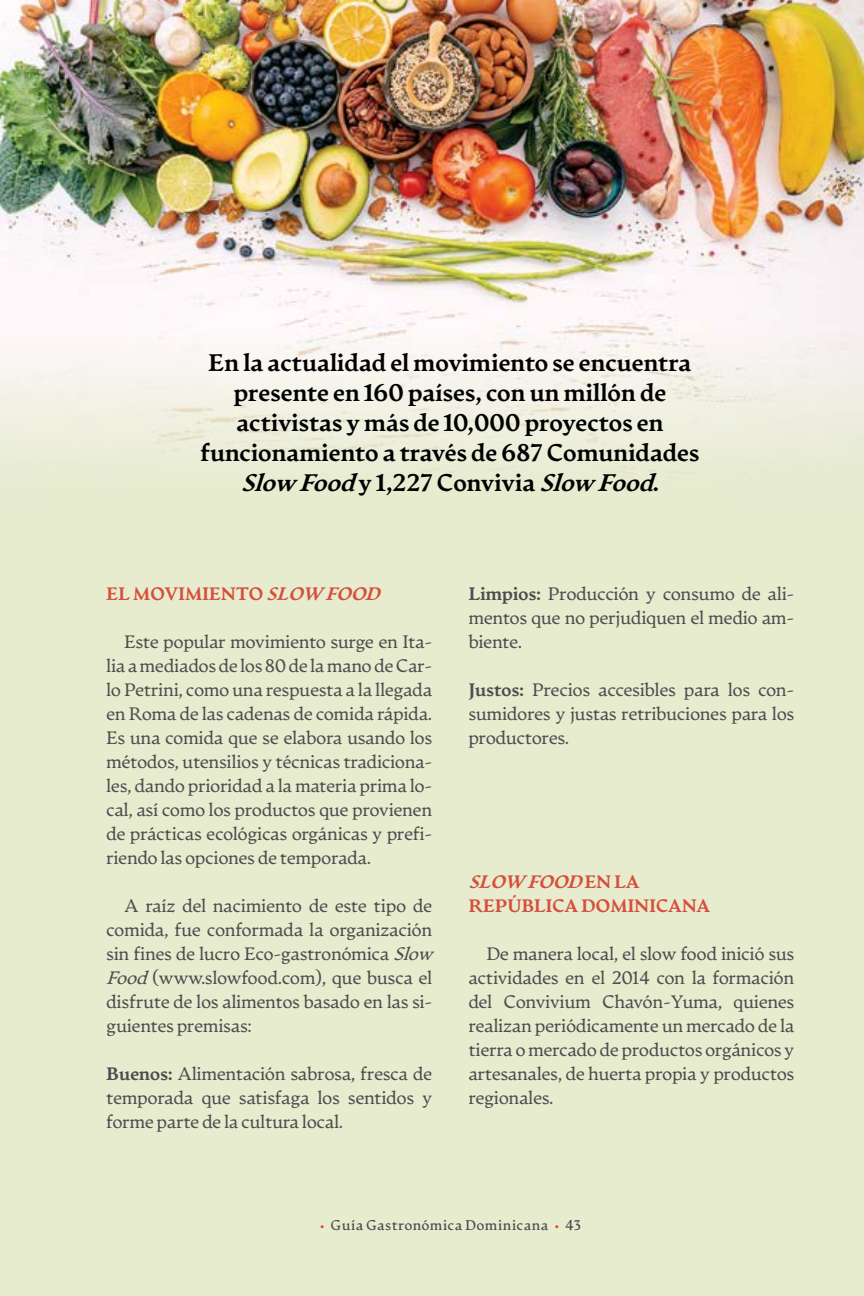
<style>
.page{position:relative;width:864px;height:1296px;background:#e7eccf}
.page>*{position:absolute;margin:0;border:0;box-sizing:border-box;transform-origin:0 0}
.t1{font:800 24px/30px "Artifex CF";letter-spacing:-.025em;color:#000;text-align:center}
.t2{font:18px/24px "Artifex CF";letter-spacing:-.025em;color:#4d4d4f;text-align:justify}
.t3{font:800 18px/24px "Artifex CF";letter-spacing:-.025em;color:#d74e3b}
.t4{font:600 14px "Artifex CF";letter-spacing:.02em;color:#4d4d4f}
.s1{font-style:italic}
.s2{font-weight:800}
.s3{color:#d64227}
</style>
<div class="page">
<img style="left:0;top:0;width:864px;height:457px">
<h1 class="t1" style="left:200px;top:349px;width:501px">En la actualidad el movimiento se encuentra presente en 160 países, con un millón de activistas y más de 10,000 proyectos en funcionamiento a través de 687 Comunidades <span class="s1">Slow Food</span>y 1 , 2 2 7 C o n v i v i a <span class="s1">Slow Food</span>.</h1>
<p class="t3" style="left:106px;top:583px;width:282px">EL MOVIMIENTO <span class="s1">SLOW FOOD</span></p>
<p class="t2" style="left:106px;top:631px;width:328px;text-indent:18px">Este popular movimiento surge en Ita&shy;lia a mediados de los 80 de la mano de Car&shy;lo Petrini, como una respuesta a la llegada en Roma de las cadenas de comida rápida.<br>Es una comida que se elabora usando los métodos, utensilios y técnicas tradiciona&shy;les, dando prioridad a la materia prima lo&shy;cal, así como los productos que provienen de prácticas ecológicas orgánicas y prefi&shy;riendo las opciones de temporada.</p>
<p class="t2" style="left:106px;top:895px;width:335px;text-align:left;text-indent:18px">A raíz del nacimiento de este tipo de comida, fue conformada la organización sin fines de lucro Eco-gastronómica <span class="s1">Slow Food</span>(www.slowfood.com), que busca el disfrute de los alimentos basado en las si&shy;guientes premisas:</p>
<p class="t2" style="left:106px;top:1063px;width:328px"><span class="s2">Buenos:</span> Alimentación sabrosa, fresca de temporada que satisfaga los sentidos y forme parte de la cultura local.</p>
<p class="t2" style="left:468px;top:583px;width:328px"><span class="s2">Limpios:</span> Producción y consumo de ali&shy;mentos que no perjudiquen el medio am&shy;biente.</p>
<p class="t2" style="left:468px;top:679px;width:328px"><span class="s2">Justos:</span> Precios accesibles para los con&shy;sumidores y justas retribuciones para los productores.</p>
<p class="t3" style="left:468px;top:871px;width:244px"><span class="s1">SLOW FOOD</span>E N L A<br>REPÚBLICA DOMINICANA</p>
<p class="t2" style="left:468px;top:943px;width:328px;text-indent:18px">De manera local, el slow food inició sus actividades en el 2014 con la formación del Convivium Chavón-Yuma, quienes realizan periódicamente un mercado de la tierra o mercado de productos orgánicos y artesanales, de huerta propia y productos regionales.</p>
<p class="t4" style="left:320px;top:1217px;width:263px"><span class="s3">•</span> Guía Gastronómica Dominicana <span class="s3">•</span> 43</p>
</div>
